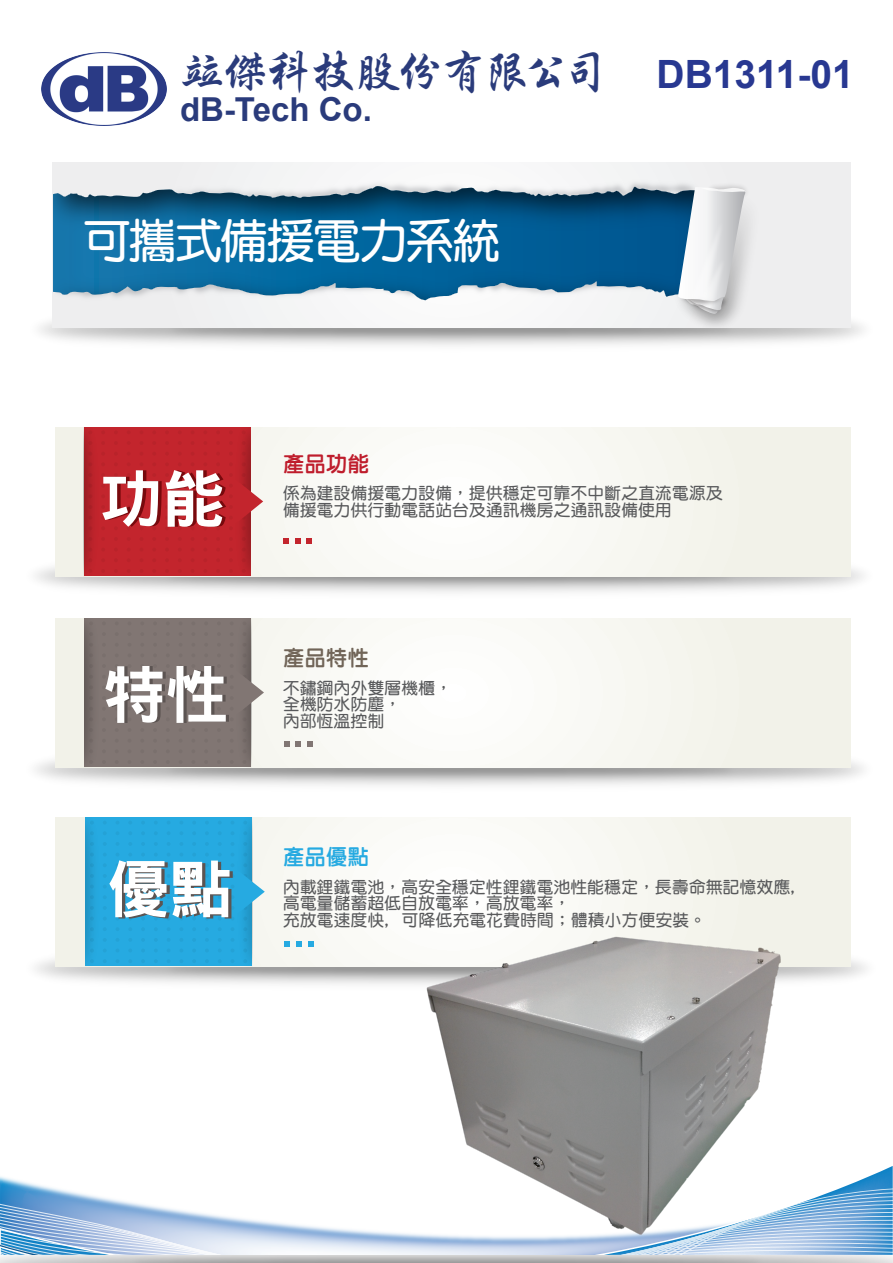
<style>
.page{position:relative;width:893px;height:1263px;background:#fff}
.page>*{position:absolute;margin:0;border:0;box-sizing:border-box;transform-origin:0 0}
.t1{font:63px "DFN Hei W9 WIN BF";color:#fff}
.t2{font:48px "DF Xing Kai W5 WINP BF";letter-spacing:-.115em;color:#2a3b7b}
.t3{font:47.55px "DF Yuan Bd HK BF";letter-spacing:-.035em;color:#fff}
.t4{font:700 39px "Arial";color:#283891}
.t5{font:700 33px "Arial";color:#2a3b7b}
.t6{font:21px "DF Li Yuan W7 WINP BF";color:#bf1d2c}
.t7{font:21px "DF Li Yuan W7 WINP BF";color:#716558}
.t8{font:21px "DF Li Yuan W7 WINP BF";color:#26aae1}
.t9{font:16.5px/16.5px "DF Yuan Bd HK BF";letter-spacing:.025em;color:#58595b}
</style>
<div class="page">
<img style="left:42px;top:53px;width:124px;height:73px">
<img style="left:0;top:1205px;width:893px;height:58px">
<img style="left:82px;top:1255px;width:730px;height:8px">
<svg style="left:529px;top:1187px;width:364px;height:68px;background:#99c0e2"></svg>
<svg style="left:1px;top:1176px;width:528px;height:79px"></svg>
<div style="left:56px;top:427px;width:794px;height:149px;background:#f8f8f3"></div>
<div style="left:84px;top:427px;width:166px;height:149px;background:#c3252d"></div>
<svg style="left:88px;top:441px;width:4px;height:4px"></svg>
<svg style="left:242px;top:441px;width:4px;height:4px"></svg>
<svg style="left:88px;top:452px;width:4px;height:4px"></svg>
<svg style="left:242px;top:452px;width:4px;height:4px"></svg>
<svg style="left:88px;top:462px;width:4px;height:4px"></svg>
<svg style="left:242px;top:462px;width:4px;height:4px"></svg>
<svg style="left:88px;top:473px;width:4px;height:4px"></svg>
<svg style="left:88px;top:484px;width:4px;height:4px"></svg>
<svg style="left:88px;top:494px;width:4px;height:4px"></svg>
<svg style="left:88px;top:505px;width:4px;height:4px"></svg>
<svg style="left:88px;top:516px;width:4px;height:4px"></svg>
<svg style="left:88px;top:526px;width:4px;height:4px"></svg>
<svg style="left:88px;top:537px;width:4px;height:4px"></svg>
<svg style="left:242px;top:537px;width:4px;height:4px"></svg>
<svg style="left:88px;top:548px;width:4px;height:4px"></svg>
<svg style="left:242px;top:548px;width:4px;height:4px"></svg>
<svg style="left:88px;top:558px;width:4px;height:4px"></svg>
<svg style="left:242px;top:558px;width:4px;height:4px"></svg>
<svg style="left:238px;top:473px;width:25px;height:57px"></svg>
<svg style="left:283px;top:539px;width:5px;height:5px"></svg>
<svg style="left:295px;top:539px;width:5px;height:5px"></svg>
<svg style="left:307px;top:539px;width:5px;height:5px"></svg>
<div style="left:56px;top:618px;width:794px;height:149px;background:#f8f8f3"></div>
<div style="left:84px;top:618px;width:167px;height:149px;background:#817673"></div>
<svg style="left:89px;top:632px;width:4px;height:4px"></svg>
<svg style="left:89px;top:643px;width:4px;height:4px"></svg>
<svg style="left:89px;top:653px;width:4px;height:4px"></svg>
<svg style="left:89px;top:664px;width:4px;height:4px"></svg>
<svg style="left:89px;top:675px;width:4px;height:4px"></svg>
<svg style="left:89px;top:685px;width:4px;height:4px"></svg>
<svg style="left:89px;top:696px;width:4px;height:4px"></svg>
<svg style="left:89px;top:707px;width:4px;height:4px"></svg>
<svg style="left:89px;top:717px;width:4px;height:4px"></svg>
<svg style="left:89px;top:728px;width:4px;height:4px"></svg>
<svg style="left:242px;top:728px;width:4px;height:4px"></svg>
<svg style="left:89px;top:739px;width:4px;height:4px"></svg>
<svg style="left:89px;top:749px;width:4px;height:4px"></svg>
<svg style="left:240px;top:664px;width:24px;height:57px"></svg>
<svg style="left:284px;top:742px;width:5px;height:5px"></svg>
<svg style="left:296px;top:742px;width:5px;height:5px"></svg>
<svg style="left:307px;top:742px;width:6px;height:5px"></svg>
<div style="left:56px;top:817px;width:794px;height:149px;background:#f8f8f3"></div>
<div style="left:85px;top:817px;width:167px;height:149px;background:#26aae1"></div>
<svg style="left:90px;top:831px;width:4px;height:4px"></svg>
<svg style="left:243px;top:831px;width:4px;height:4px"></svg>
<svg style="left:90px;top:842px;width:4px;height:4px"></svg>
<svg style="left:243px;top:842px;width:4px;height:4px"></svg>
<svg style="left:90px;top:852px;width:4px;height:4px"></svg>
<svg style="left:243px;top:852px;width:4px;height:4px"></svg>
<svg style="left:90px;top:863px;width:4px;height:4px"></svg>
<svg style="left:90px;top:874px;width:4px;height:4px"></svg>
<svg style="left:90px;top:884px;width:4px;height:4px"></svg>
<svg style="left:90px;top:895px;width:4px;height:4px"></svg>
<svg style="left:90px;top:906px;width:4px;height:4px"></svg>
<svg style="left:90px;top:916px;width:4px;height:4px"></svg>
<svg style="left:90px;top:927px;width:4px;height:4px"></svg>
<svg style="left:243px;top:927px;width:4px;height:4px"></svg>
<svg style="left:90px;top:938px;width:4px;height:4px"></svg>
<svg style="left:243px;top:938px;width:4px;height:4px"></svg>
<svg style="left:90px;top:948px;width:4px;height:4px"></svg>
<svg style="left:243px;top:948px;width:4px;height:4px"></svg>
<svg style="left:231px;top:863px;width:34px;height:57px"></svg>
<svg style="left:285px;top:941px;width:5px;height:6px"></svg>
<svg style="left:296px;top:941px;width:6px;height:6px"></svg>
<svg style="left:308px;top:941px;width:6px;height:6px"></svg>
<img style="left:401px;top:908px;width:452px;height:336px">
<div style="left:52px;top:162px;width:798px;height:166px;background:#eeeeef"></div>
<img style="left:383px;top:163px;width:38px;height:20px">
<img style="left:333px;top:251px;width:297px;height:97px">
<img style="left:421px;top:162px;width:216px;height:89px">
<svg style="left:53px;top:186px;width:399px;height:115px;background:#2a78a4"></svg>
<img style="left:630px;top:232px;width:7px;height:116px">
<img style="left:637px;top:184px;width:139px;height:164px">
<h2 class="t2" style="left:178px;top:48px;width:433px">竝傑科技股份有限公司</h2>
<h3 class="t5" style="left:180px;top:87px;width:193px">dB-Tech Co.</h3>
<h3 class="t3" style="left:83px;top:217px;width:419px">可攜式備援電力系統</h3>
<h3 class="t4" style="left:657px;top:48px;width:199px">DB1311-01</h3>
<h1 class="t1" style="left:100px;top:467px;width:127px">功能</h1>
<h1 class="t1" style="left:103px;top:663px;width:127px">特性</h1>
<h1 class="t1" style="left:107px;top:857px;width:127px">優點</h1>
<p class="t6" style="left:283px;top:453px;width:87px">產品功能</p>
<p class="t9" style="left:283px;top:485px;width:441px">係為建設備援電力設備，提供穩定可靠不中斷之直流電源及備援電力供行動電話站台及通訊機房之通訊設備使用</p>
<p class="t7" style="left:283px;top:647px;width:87px">產品特性</p>
<p class="t9" style="left:283px;top:679px;width:170px">不鏽鋼內外雙層機櫃，全機防水防塵，<br>內部恆溫控制</p>
<p class="t8" style="left:283px;top:846px;width:87px">產品優點</p>
<p class="t9" style="left:283px;top:879px;width:517px">內載鋰鐵電池，高安全穩定性鋰鐵電池性能穩定，長壽命無記憶效應,高電量儲蓄超低自放電率，高放電率，<br>充放電速度快, 可降低充電花費時間；體積小方便安裝。</p>
</div>
